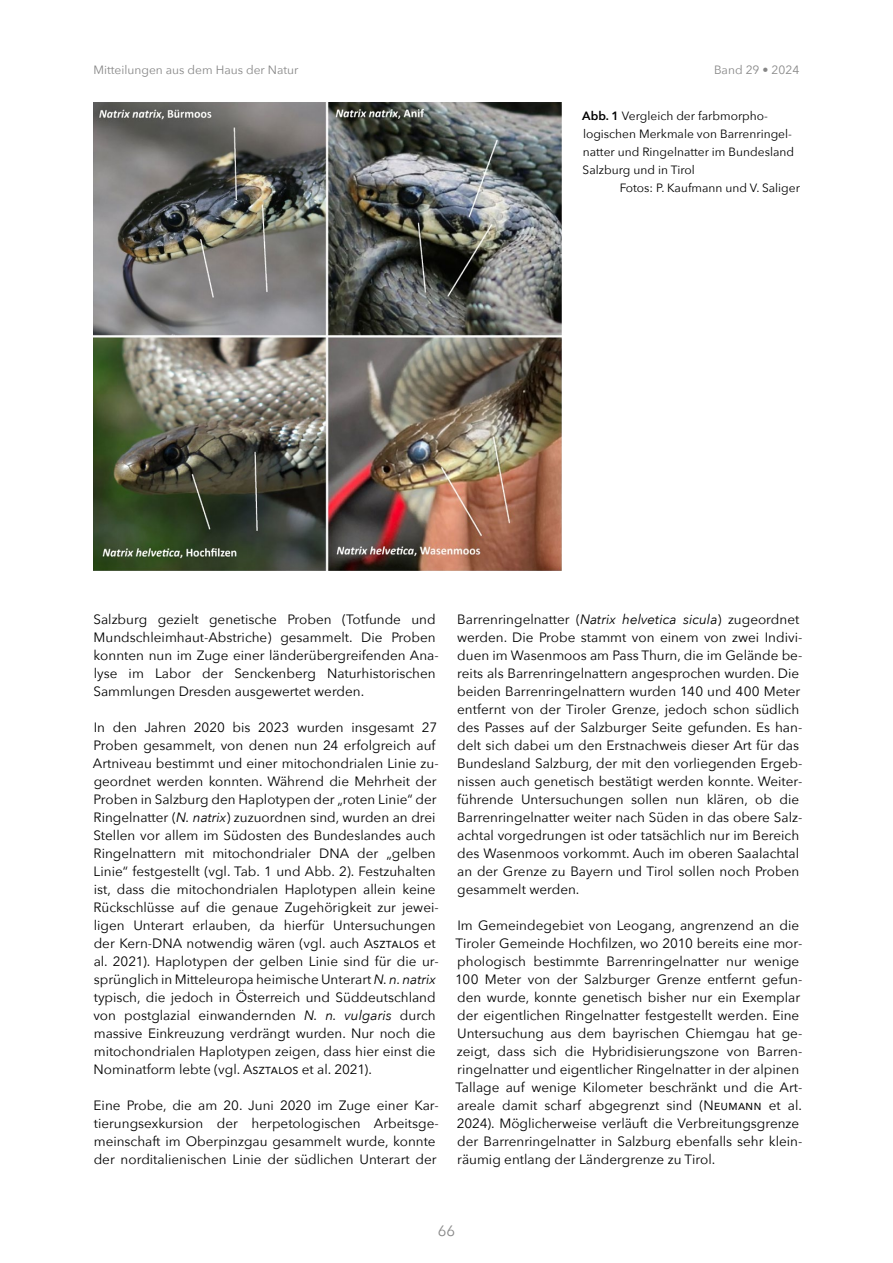
<style>
.page{position:relative;width:893px;height:1263px;background:#fff}
.page>*{position:absolute;margin:0;border:0;box-sizing:border-box;transform-origin:0 0}
.t1{font:15px "Avenir Next";color:#878787}
.t2{font:13.5px/18px "Avenir Next";color:#000}
.t3{font:12px/18px "Avenir Next";color:#000}
.t4{font:12px "Avenir Next";color:#878787}
.s1{font-weight:600}
.s2{font-style:italic}
</style>
<div class="page">
<img style="left:94px;top:102px;width:467px;height:468px">
<p class="t4" style="left:94px;top:60px;width:206px">Mitteilungen aus dem Haus der Natur</p>
<p class="t4" style="left:714px;top:60px;width:87px">Band 29 • 2024</p>
<p class="t3" style="left:582px;top:106px;width:213px"><span class="s1">Abb. 1</span> Vergleich der farbmorpho&shy;logischen Merkmale von Barrenringel&shy;natter und Ringelnatter im Bundesland Salzburg und in Tirol</p>
<p class="t3" style="left:620px;top:178px;width:182px">Fotos: P. Kaufmann und V. Saliger</p>
<p class="t2" style="left:93px;top:610px;width:347px">Salzburg gezielt genetische Proben (Totfunde und Mundschleimhaut-Abstriche) gesammelt. Die Proben konnten nun im Zuge einer länderübergreifenden Ana&shy;lyse im Labor der Senckenberg Naturhistorischen Sammlungen Dresden ausgewertet werden.</p>
<p class="t2" style="left:93px;top:718px;width:347px">In den Jahren 2020 bis 2023 wurden insgesamt 27<br>Proben gesammelt, von denen nun 24 erfolgreich auf Artniveau bestimmt und einer mitochondrialen Linie zu&shy;geordnet werden konnten. Während die Mehrheit der Proben in Salzburg den Haplotypen der „roten Linie“ der Ringelnatter (<span class="s2">N. natrix</span>) zuzuordnen sind, wurden an drei Stellen vor allem im Südosten des Bundeslandes auch Ringelnattern mit mitochondrialer DNA der „gelben Linie“ festgestellt (vgl. Tab. 1 und Abb. 2). Festzuhalten ist, dass die mitochondrialen Haplotypen allein keine Rückschlüsse auf die genaue Zugehörigkeit zur jewei&shy;ligen Unterart erlauben, da hierfür Untersuchungen der Kern-DNA notwendig wären (vgl. auch Asztalos et al. 2021). Haplotypen der gelben Linie sind für die ur&shy;sprünglich in Mitteleuropa heimische Unterart <span class="s2">N. n. natrix </span>typisch, die jedoch in Österreich und Süddeutschland von postglazial einwandernden <span class="s2">N. n. vulgaris</span> durch massive Einkreuzung verdrängt wurden. Nur noch die mitochondrialen Haplotypen zeigen, dass hier einst die Nominatform lebte (vgl. Asztalos et al. 2021).</p>
<p class="t2" style="left:94px;top:1096px;width:347px">Eine Probe, die am 20. Juni 2020 im Zuge einer Kar&shy;tierungsexkursion der herpetologischen Arbeitsge&shy;meinschaft im Oberpinzgau gesammelt wurde, konnte der norditalienischen Linie der südlichen Unterart der</p>
<p class="t2" style="left:457px;top:610px;width:347px">Barrenringelnatter (<span class="s2">Natrix helvetica sicula</span>) zugeordnet werden. Die Probe stammt von einem von zwei Indivi&shy;duen im Wasenmoos am Pass Thurn, die im Gelände be&shy;reits als Barrenringelnattern angesprochen wurden. Die beiden Barrenringelnattern wurden 140 und 400 Meter entfernt von der Tiroler Grenze, jedoch schon südlich des Passes auf der Salzburger Seite gefunden. Es han&shy;delt sich dabei um den Erstnachweis dieser Art für das Bundesland Salzburg, der mit den vorliegenden Ergeb&shy;nissen auch genetisch bestätigt werden konnte. Weiter&shy;führende Untersuchungen sollen nun klären, ob die Barrenringelnatter weiter nach Süden in das obere Salz&shy;achtal vorgedrungen ist oder tatsächlich nur im Bereich des Wasenmoos vorkommt. Auch im oberen Saalachtal an der Grenze zu Bayern und Tirol sollen noch Proben gesammelt werden.</p>
<p class="t2" style="left:455px;top:916px;width:349px">Im Gemeindegebiet von Leogang, angrenzend an die Tiroler Gemeinde Hochfilzen, wo 2010 bereits eine mor&shy;phologisch bestimmte Barrenringelnatter nur wenige 100 Meter von der Salzburger Grenze entfernt gefun&shy;den wurde, konnte genetisch bisher nur ein Exemplar der eigentlichen Ringelnatter festgestellt werden. Eine Untersuchung aus dem bayrischen Chiemgau hat ge&shy;zeigt, dass sich die Hybridisierungszone von Barren&shy;ringelnatter und eigentlicher Ringelnatter in der alpinen Tallage auf wenige Kilometer beschränkt und die Art&shy;areale damit scharf abgegrenzt sind (Neumann et al.<br>2024). Möglicherweise verläuft die Verbreitungsgrenze der Barrenringelnatter in Salzburg ebenfalls sehr klein&shy;räumig entlang der Ländergrenze zu Tirol.</p>
<p class="t1" style="left:438px;top:1218px;width:19px">66</p>
</div>
